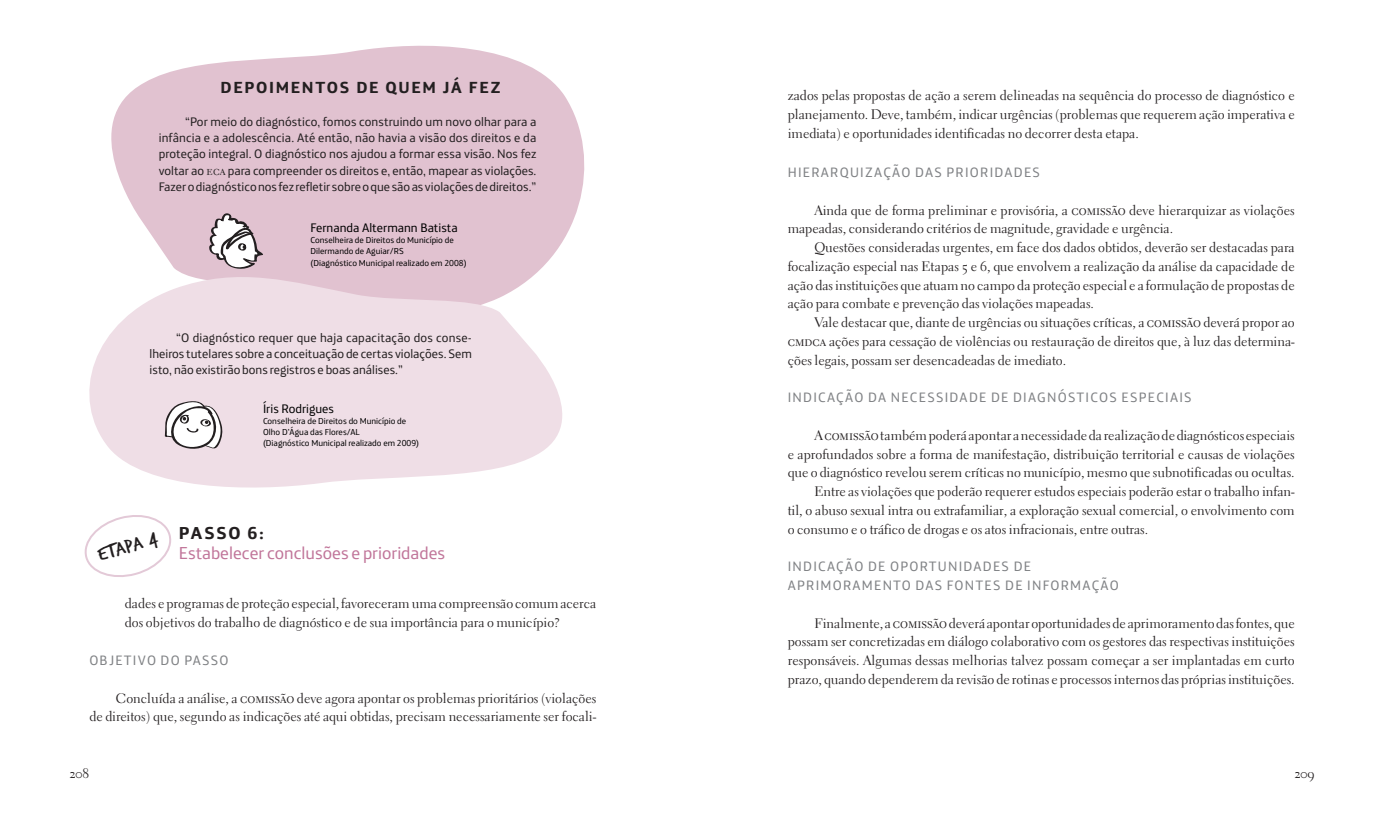
<style>
.page{position:relative;width:1383px;height:834px;background:#fff}
.page>*{position:absolute;margin:0;border:0;box-sizing:border-box;transform-origin:0 0}
.t1{font:19.88px "Trash Hand";color:#231f20;scale:1.23 1}
.t2{font:17.5px "Telefonica Text";color:#c1769a}
.t3{font:700 17.5px "Telefonica Text";letter-spacing:.1em;color:#231f20}
.t4{font:700 16.25px "Telefonica Text";letter-spacing:.1em;color:#231f20}
.t5{font:13.75px/18.8px "Electra LH";color:#231f20;text-align:justify}
.t6{font:13.75px/18.8px "Telefonica Text";letter-spacing:.09em;color:#808285}
.t7{font:13.75px "Electra LH Regular SC";color:#231f20}
.t8{font:12.5px/16.2px "Telefonica Text";color:#231f20;text-align:justify}
.t9{font:12.5px "Telefonica Text";color:#000}
.t10{font:8.75px/11.2px "Telefonica Text";color:#000}
.s1{font-family:"Electra LH Regular SC"}
</style>
<div class="page">
<svg style="left:84px;top:515px;width:88px;height:62px"></svg>
<svg style="left:111px;top:45px;width:474px;height:220px;background:#e4c9d6"></svg>
<svg style="left:208px;top:212px;width:55px;height:53px"></svg>
<svg style="left:89px;top:265px;width:473px;height:223px;fill:#efdee6"></svg>
<svg style="left:164px;top:398px;width:59px;height:53px"></svg>
<p class="t4" style="left:220px;top:81px;width:281px">DEPOIMENTOS DE QUEM JÁ FEZ</p>
<p class="t8" style="left:159px;top:114px;width:379px;text-indent:27px">“Por meio do diagnóstico, fomos construindo um novo olhar para a infância e a adolescência. Até então, não havia a visão dos direitos e da proteção integral. O diagnóstico nos ajudou a formar essa visão. Nos fez voltar ao <span class="s1">eca</span> para compreender os direitos e, então, mapear as violações.<br>Fazer o diagnóstico nos fez refletir sobre o que são as violações de direitos.”</p>
<p class="t9" style="left:310px;top:223px;width:149px">Fernanda Altermann Batista</p>
<p class="t10" style="left:310px;top:235px;width:158px">Conselheira de Direitos do Município de<br>Dilermando de Aguiar/RS<br>(Diagnóstico Municipal realizado em 2008)</p>
<p class="t8" style="left:150px;top:330px;width:324px;text-indent:27px">“O diagnóstico requer que haja capacitação dos conse&shy;lheiros tutelares sobre a conceituação de certas violações. Sem isto, não existirão bons registros e boas análises.”</p>
<p class="t9" style="left:263px;top:403px;width:73px">Íris Rodrigues</p>
<p class="t10" style="left:263px;top:416px;width:158px">Conselheira de Direitos do Município de<br>Olho D’Água das Flores/AL<br>(Diagnóstico Municipal realizado em 2009)</p>
<h1 class="t1" style="left:95px;top:545px;width:51px;rotate:-17deg">Etapa 4</h1>
<p class="t3" style="left:179px;top:526px;width:86px">PASSO 6:</p>
<p class="t2" style="left:179px;top:546px;width:268px">Estabelecer conclusões e prioridades</p>
<p class="t5" style="left:125px;top:595px;width:473px">dades e programas de proteção especial, favoreceram uma compreensão comum acerca dos objetivos do trabalho de diagnóstico e de sua importância para o município?</p>
<p class="t6" style="left:89px;top:652px;width:141px">OBJETIVO DO PASSO</p>
<p class="t5" style="left:89px;top:689px;width:508px;text-align:right">Concluída a análise, a <span class="s1">comissão</span> deve agora apontar os problemas prioritários (violações<br>de direitos) que, segundo as indicações até aqui obtidas, precisam necessariamente ser focali-</p>
<p class="t5" style="left:787px;top:87px;width:508px">zados pelas propostas de ação a serem delineadas na sequência do processo de diagnóstico e planejamento. Deve, também, indicar urgências (problemas que requerem ação imperativa e imediata) e oportunidades identificadas no decorrer desta etapa.</p>
<p class="t6" style="left:787px;top:164px;width:254px">HIERARQUIZAÇÃO DAS PRIORIDADES</p>
<p class="t5" style="left:787px;top:202px;width:508px;text-indent:27px">Ainda que de forma preliminar e provisória, a <span class="s1">comissão</span> deve hierarquizar as violações mapeadas, considerando critérios de magnitude, gravidade e urgência.</p>
<p class="t5" style="left:787px;top:239px;width:508px;text-indent:27px">Questões consideradas urgentes, em face dos dados obtidos, deverão ser destacadas para focalização especial nas Etapas <span class="s1">5</span> e <span class="s1">6</span>, que envolvem a realização da análise da capacidade de ação das instituições que atuam no campo da proteção especial e a formulação de propostas de ação para combate e prevenção das violações mapeadas.</p>
<p class="t5" style="left:787px;top:314px;width:508px;text-indent:27px">Vale destacar que, diante de urgências ou situações críticas, a <span class="s1">comissão</span> deverá propor ao <span class="s1">cmdca</span> ações para cessação de violências ou restauração de direitos que, à luz das determina&shy;ções legais, possam ser desencadeadas de imediato.</p>
<p class="t6" style="left:787px;top:389px;width:405px">INDICAÇÃO DA NECESSIDADE DE DIAGNÓSTICOS ESPECIAIS</p>
<p class="t5" style="left:814px;top:427px;width:482px">A <span class="s1">comissão</span> também poderá apontar a necessidade da realização de diagnósticos especiais</p>
<p class="t5" style="left:787px;top:445px;width:508px">e aprofundados sobre a forma de manifestação, distribuição territorial e causas de violações</p>
<p class="t5" style="left:787px;top:464px;width:508px">que o diagnóstico revelou serem críticas no município, mesmo que subnotificadas ou ocultas.</p>
<p class="t5" style="left:814px;top:483px;width:482px">Entre as violações que poderão requerer estudos especiais poderão estar o trabalho infan-</p>
<p class="t5" style="left:787px;top:502px;width:508px">til, o abuso sexual intra ou extrafamiliar, a exploração sexual comercial, o envolvimento com</p>
<p class="t5" style="left:787px;top:520px;width:362px">o consumo e o tráfico de drogas e os atos infracionais, entre outras.</p>
<p class="t6" style="left:787px;top:558px;width:332px">INDICAÇÃO DE OPORTUNIDADES DE<br>APRIMORAMENTO DAS FONTES DE INFORMAÇÃO</p>
<p class="t5" style="left:787px;top:614px;width:508px;text-indent:27px">Finalmente, a <span class="s1">comissão</span> deverá apontar oportunidades de aprimoramento das fontes, que possam ser concretizadas em diálogo colaborativo com os gestores das respectivas instituições responsáveis. Algumas dessas melhorias talvez possam começar a ser implantadas em curto prazo, quando dependerem da revisão de rotinas e processos internos das próprias instituições.</p>
<p class="t7" style="left:70px;top:764px;width:21px">208</p>
<p class="t7" style="left:1294px;top:764px;width:21px">209</p>
</div>
